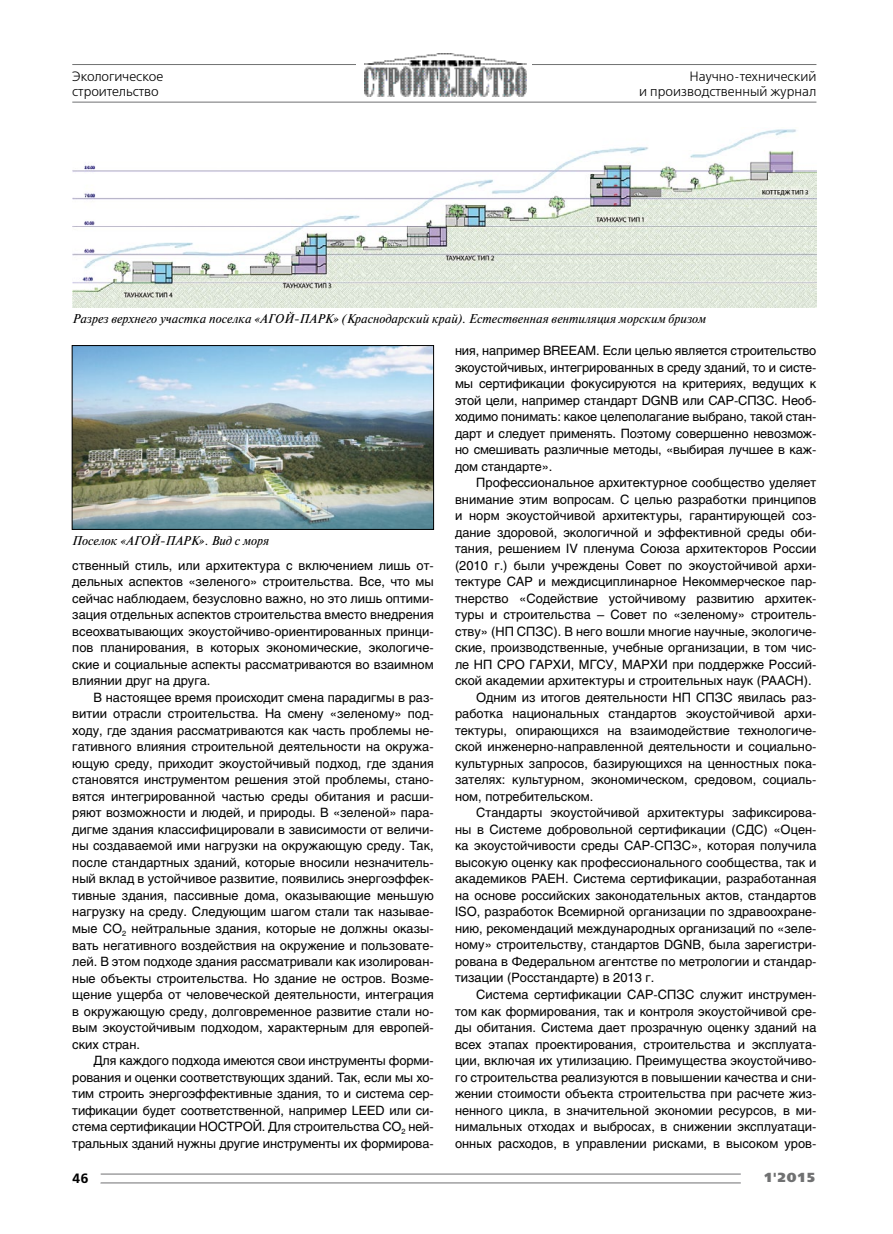
<style>
.page{position:relative;width:893px;height:1234px;background:#fff}
.page>*{position:absolute;margin:0;border:0;box-sizing:border-box;transform-origin:0 0}
.t1{font:13.5px/15px "Free Set C";color:#000}
.t2{font:700 13.5px "Free Set C";color:#000}
.t3{font:13.2px "Free Set Black C";color:#707172}
.t4{font:12.75px/16.5px "Helios";color:#000;text-align:justify}
.t5{font:italic 12px "Newton C";color:#000}
.s1{font-family:"Free Set C";font-size:13.5px;color:#fff}
</style>
<div class="page">
<hr style="left:72px;top:102px;width:744px;height:1px;background:#707172">
<hr style="left:72px;top:1182px;width:744px;height:1px;background:#707172">
<hr style="left:72px;top:1173px;width:744px;height:1px;background:#707172">
<hr style="left:72px;top:64px;width:744px;height:1px;background:#707172">
<div style="left:356px;top:51px;width:176px;height:49px;background:#fff"></div>
<img style="left:365px;top:53px;width:161px;height:43px">
<div style="left:72px;top:1169px;width:28px;height:15px;background:#fff"></div>
<div style="left:741px;top:1166px;width:76px;height:19px;background:#fff"></div>
<img style="left:74px;top:347px;width:358px;height:180px">
<div style="left:72px;top:345px;width:362px;height:184px;border:1px solid #000"></div>
<img style="left:72px;top:129px;width:744px;height:178px">
<p class="t1" style="left:72px;top:69px;width:92px">Экологическое строительство</p>
<p class="t1" style="left:639px;top:69px;width:179px;text-align:right">Научно-технический<br>и производственный журнал</p>
<p class="t5" style="left:72px;top:312px;width:635px">Разрез верхнего участка поселка «АГОЙ-ПАРК» (Краснодарский край). Естественная вентиляция морским бризом</p>
<p class="t5" style="left:72px;top:534px;width:198px">Поселок «АГОЙ-ПАРК». Вид с моря</p>
<p class="t4" style="left:72px;top:556px;width:363px">ственный стиль, или архитектура с включением лишь от&shy;дельных аспектов «зеленого» строительства. Все, что мы сейчас наблюдаем, безусловно важно, но это лишь оптими&shy;зация отдельных аспектов строительства вместо внедрения всеохватывающих экоустойчиво-ориентированных принци&shy;пов планирования, в которых экономические, экологиче&shy;ские и социальные аспекты рассматриваются во взаимном влиянии друг на друга.</p>
<p class="t4" style="left:72px;top:688px;width:363px;text-indent:21px">В настоящее время происходит смена парадигмы в раз&shy;витии отрасли строительства. На смену «зеленому» под&shy;ходу, где здания рассматриваются как часть проблемы не&shy;гативного влияния строительной деятельности на окружа&shy;ющую среду, приходит экоустойчивый подход, где здания становятся инструментом решения этой проблемы, стано&shy;вятся интегрированной частью среды обитания и расши&shy;ряют возможности и людей, и природы. В «зеленой» пара&shy;дигме здания классифицировали в зависимости от величи&shy;ны создаваемой ими нагрузки на окружающую среду. Так, после стандартных зданий, которые вносили незначитель&shy;ный вклад в устойчивое развитие, появились энергоэффек&shy;тивные здания, пассивные дома, оказывающие меньшую нагрузку на среду. Следующим шагом стали так называе&shy;мые СО<sub>2</sub> нейтральные здания, которые не должны оказы&shy;вать негативного воздействия на окружение и пользовате&shy;лей. В этом подходе здания рассматривали как изолирован&shy;ные объекты строительства. Но здание не остров. Возме&shy;щение ущерба от человеческой деятельности, интеграция в окружающую среду, долговременное развитие стали но&shy;вым экоустойчивым подходом, характерным для европей&shy;ских стран.</p>
<p class="t4" style="left:72px;top:1051px;width:363px;text-indent:21px">Для каждого подхода имеются свои инструменты форми&shy;рования и оценки соответствующих зданий. Так, если мы хо&shy;тим строить энергоэффективные здания, то и система сер&shy;тификации будет соответственной, например LEED или си&shy;стема сертификации НОСТРОЙ. Для строительства СО<sub>2</sub> ней&shy;тральных зданий нужны другие инструменты их формирова-</p>
<p class="t4" style="left:455px;top:342px;width:363px">ния, например BREEAM. Если целью является строительство экоустойчивых, интегрированных в среду зданий, то и систе&shy;мы сертификации фокусируются на критериях, ведущих к этой цели, например стандарт DGNB или САР-СПЗС. Необ&shy;ходимо понимать: какое целеполагание выбрано, такой стан&shy;дарт и следует применять. Поэтому совершенно невозмож&shy;но смешивать различные методы, «выбирая лучшее в каж&shy;дом стандарте».</p>
<p class="t4" style="left:476px;top:474px;width:342px">Профессиональное архитектурное сообщество уделяет</p>
<p class="t4" style="left:455px;top:490px;width:363px">внимание этим вопросам. С целью разработки принципов</p>
<p class="t4" style="left:455px;top:507px;width:363px">и норм экоустойчивой архитектуры, гарантирующей соз-</p>
<p class="t4" style="left:455px;top:523px;width:363px">дание здоровой, экологичной и эффективной среды оби-</p>
<p class="t4" style="left:455px;top:540px;width:363px">тания, решением IV пленума Союза архитекторов России</p>
<p class="t4" style="left:455px;top:556px;width:363px">(2010 г.) были учреждены Совет по экоустойчивой архи-</p>
<p class="t4" style="left:455px;top:573px;width:363px">тектуре САР и междисциплинарное Некоммерческое пар-</p>
<p class="t4" style="left:455px;top:589px;width:363px">тнерство «Содействие устойчивому развитию архитек-</p>
<p class="t4" style="left:455px;top:606px;width:363px">туры и строительства – Совет по «зеленому» строитель-</p>
<p class="t4" style="left:455px;top:622px;width:363px">ству» (НП СПЗС). В него вошли многие научные, экологиче-</p>
<p class="t4" style="left:455px;top:639px;width:363px">ские, производственные, учебные организации, в том чис-</p>
<p class="t4" style="left:455px;top:655px;width:363px">ле НП СРО -ГАРХИ, МГСУ, МАРХИ при поддержке Россий-</p>
<p class="t4" style="left:455px;top:672px;width:358px">ской академии архитектуры и строительных наук (РААСН).</p>
<p class="t4" style="left:476px;top:688px;width:342px">Одним из итогов деятельности НП СПЗС явилась раз-</p>
<p class="t4" style="left:455px;top:705px;width:363px">работка национальных стандартов экоустойчивой архи-</p>
<p class="t4" style="left:455px;top:721px;width:363px">тектуры, опирающихся на взаимодействие технологиче-</p>
<p class="t4" style="left:455px;top:738px;width:363px">ской инженерно-направленной деятельности и социально-</p>
<p class="t4" style="left:455px;top:754px;width:363px">культурных запросов, базирующихся на ценностных пока-</p>
<p class="t4" style="left:455px;top:771px;width:363px">зателях: культурном, экономическом, средовом, социаль-</p>
<p class="t4" style="left:455px;top:787px;width:140px">ном, потребительском.</p>
<p class="t4" style="left:476px;top:804px;width:342px">Стандарты экоустойчивой архитектуры зафиксирова-</p>
<p class="t4" style="left:455px;top:820px;width:363px">ны в Системе добровольной сертификации (СДС) «Оцен-</p>
<p class="t4" style="left:455px;top:837px;width:363px">ка экоустойчивости среды САР-СПЗС», которая получила</p>
<p class="t4" style="left:455px;top:853px;width:363px">высокую оценку как профессионального сообщества, так и</p>
<p class="t4" style="left:455px;top:870px;width:363px">академиков РАЕН. Система сертификации, разработанная</p>
<p class="t4" style="left:455px;top:886px;width:363px">на основе российских законодательных актов, стандартов</p>
<p class="t4" style="left:455px;top:903px;width:363px">ISO, разработок Всемирной организации по здравоохране-</p>
<p class="t4" style="left:455px;top:919px;width:363px">нию, рекомендаций международных организаций по «зеле-</p>
<p class="t4" style="left:455px;top:936px;width:363px">ному» строительству, стандартов DGNB, была зарегистри-</p>
<p class="t4" style="left:455px;top:952px;width:363px">рована в Федеральном агентстве по метрологии и стандар-</p>
<p class="t4" style="left:455px;top:969px;width:201px">тизации (Росстандарте) в 2013 г.</p>
<p class="t4" style="left:476px;top:985px;width:342px">Система сертификации CАР-CПЗC служит инструмен-</p>
<p class="t4" style="left:455px;top:1002px;width:363px">том как формирования, так и контроля экоустойчивой сре-</p>
<p class="t4" style="left:455px;top:1018px;width:363px">ды обитания. Система дает прозрачную оценку зданий на</p>
<p class="t4" style="left:455px;top:1035px;width:363px">всех этапах проектирования, строительства и эксплуата-</p>
<p class="t4" style="left:455px;top:1051px;width:363px">ции, включая их утилизацию. Преимущества экоустойчиво-</p>
<p class="t4" style="left:455px;top:1068px;width:363px">го строительства реализуются в повышении качества и сни-</p>
<p class="t4" style="left:455px;top:1084px;width:363px">жении стоимости объекта строительства при расчете жиз-</p>
<p class="t4" style="left:455px;top:1101px;width:363px">ненного цикла, в значительной экономии ресурсов, в ми-</p>
<p class="t4" style="left:455px;top:1117px;width:363px">нимальных отходах и выбросах, в снижении эксплуатаци-</p>
<p class="t4" style="left:455px;top:1134px;width:363px">онных расходов, в управлении рисками, в высоком уров-</p>
<p class="t2" style="left:72px;top:1169px;width:18px">46</p>
<p class="t3" style="left:759px;top:1169px;width:58px"><span class="s1">I</span>1'2015</p>
</div>
